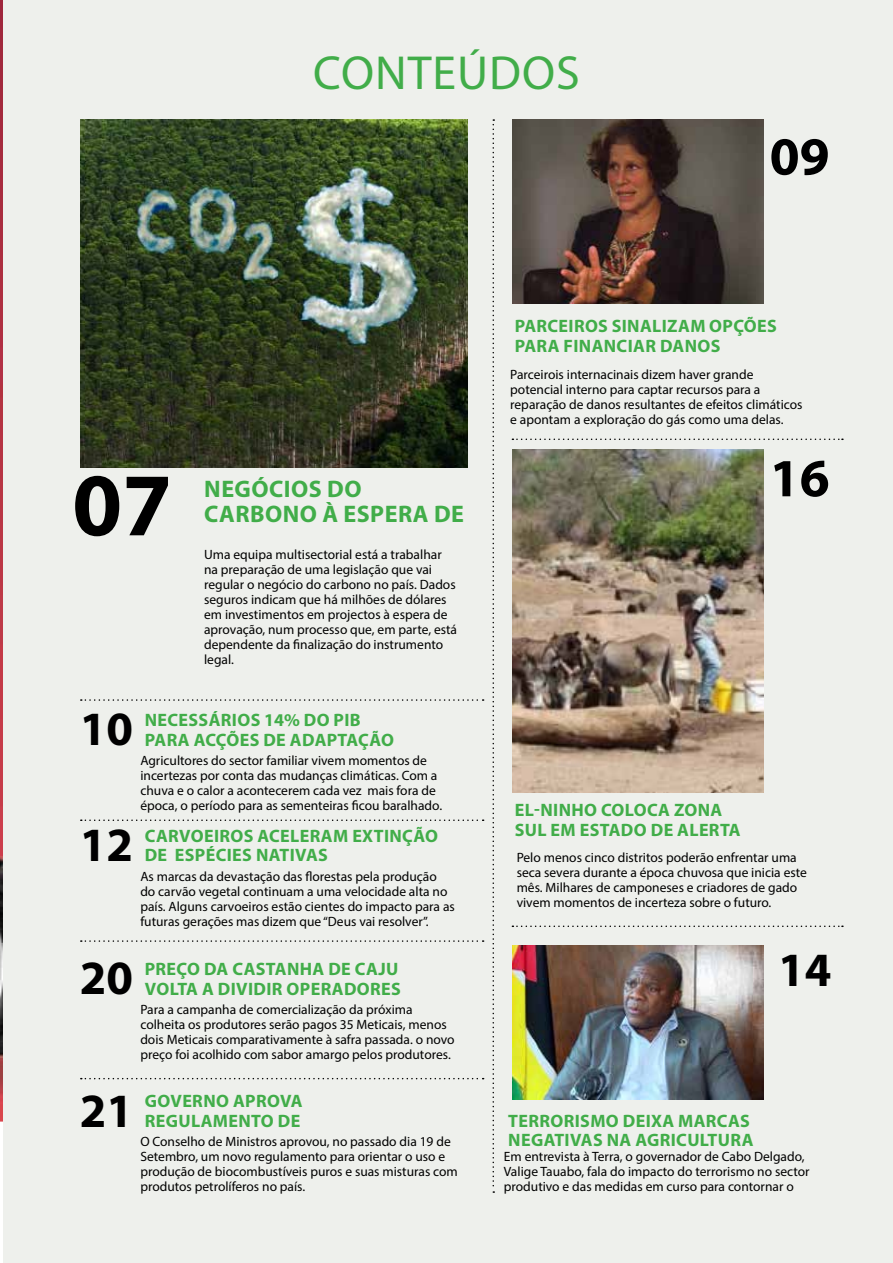
<style>
.page{position:relative;width:893px;height:1263px;background:#fff}
.page>*{position:absolute;margin:0;border:0;box-sizing:border-box;transform-origin:0 0}
.t1{font:700 90px "Myriad Pro";color:#000}
.t2{font:700 54px "Myriad Pro";color:#000}
.t3{font:700 48px "Myriad Pro";color:#000}
.t4{font:48px "Myriad Pro";letter-spacing:.02em;color:#41ad49}
.t5{font:700 24px/25.5px "Myriad Pro";letter-spacing:.02em;color:#41ad49}
.t6{font:700 18px/19.5px "Myriad Pro";letter-spacing:.02em;color:#41ad49}
.t7{font:13.5px/15px "Myriad Pro";color:#000}
</style>
<div class="page">
<div style="left:2px;top:0;width:891px;height:1263px;background:#eef0ec"></div>
<img style="left:81px;top:120px;width:387px;height:347px">
<img style="left:512px;top:450px;width:251px;height:342px">
<img style="left:512px;top:119px;width:251px;height:184px">
<img style="left:512px;top:945px;width:251px;height:154px">
<svg style="left:492px;top:119px;width:2px;height:1074px"></svg>
<svg style="left:512px;top:438px;width:331px;height:2px"></svg>
<svg style="left:512px;top:925px;width:331px;height:2px"></svg>
<svg style="left:81px;top:699px;width:403px;height:2px"></svg>
<svg style="left:81px;top:819px;width:403px;height:2px"></svg>
<svg style="left:81px;top:940px;width:403px;height:2px"></svg>
<svg style="left:81px;top:1078px;width:403px;height:1px"></svg>
<img style="left:0;top:0;width:2px;height:1122px">
<h3 class="t4" style="left:313px;top:43px;width:268px">CONTEÚDOS</h3>
<h2 class="t2" style="left:770px;top:121px;width:61px">09</h2>
<h3 class="t6" style="left:515px;top:316px;width:264px">PARCEIROS SINALIZAM OPÇÕES<br>PARA FINANCIAR DANOS</h3>
<h1 class="t1" style="left:72px;top:446px;width:101px">07</h1>
<h3 class="t5" style="left:204px;top:475px;width:261px">NEGÓCIOS DO<br>CARBONO À ESPERA DE</h3>
<p class="t7" style="left:204px;top:546px;width:254px">Uma equipa multisectorial está a trabalhar na preparação de uma legislação que vai regular o negócio do carbono no país. Dados seguros indicam que há milhões de dólares em investimentos em projectos à espera de aprovação, num processo que, em parte, está dependente da finalização do instrumento legal.</p>
<h3 class="t3" style="left:80px;top:698px;width:55px">10</h3>
<h3 class="t3" style="left:80px;top:814px;width:55px">12</h3>
<h3 class="t6" style="left:145px;top:710px;width:251px">NECESSÁRIOS 14% DO PIB<br>PARA ACÇÕES DE ADAPTAÇÃO</h3>
<p class="t7" style="left:140px;top:753px;width:303px">Agricultores do sector familiar vivem momentos de incertezas por conta das mudanças climáticas. Com a chuva e o calor a acontecerem cada vez mais fora de época, o período para as sementeiras ficou baralhado.</p>
<h3 class="t6" style="left:145px;top:825px;width:295px">CARVOEIROS ACELERAM EXTINÇÃO<br>DE ESPÉCIES NATIVAS</h3>
<p class="t7" style="left:140px;top:868px;width:316px">As marcas da devastação das florestas pela produção do carvão vegetal continuam a uma velocidade alta no país. Alguns carvoeiros estão cientes do impacto para as futuras gerações mas dizem que “Deus vai resolver”.</p>
<h3 class="t3" style="left:80px;top:947px;width:55px">20</h3>
<h3 class="t6" style="left:145px;top:959px;width:258px">PREÇO DA CASTANHA DE CAJU<br>VOLTA A DIVIDIR OPERADORES</h3>
<p class="t7" style="left:140px;top:1002px;width:316px">Para a campanha de comercialização da próxima colheita os produtores serão pagos 35 Meticais, menos dois Meticais comparativamente à safra passada. o novo preço foi acolhido com sabor amargo pelos produtores.</p>
<h3 class="t3" style="left:80px;top:1079px;width:55px">21</h3>
<h3 class="t6" style="left:145px;top:1091px;width:160px">GOVERNO APROVA<br>REGULAMENTO DE</h3>
<p class="t7" style="left:140px;top:1134px;width:319px">O Conselho de Ministros aprovou, no passado dia 19 de Setembro, um novo regulamento para orientar o uso e produção de biocombustíveis puros e suas misturas com produtos petrolíferos no país.</p>
<p class="t7" style="left:510px;top:366px;width:294px">Parceirois internacinais dizem haver grande potencial interno para captar recursos para a reparação de danos resultantes de efeitos climáticos e apontam a exploração do gás como uma delas.</p>
<h2 class="t2" style="left:770px;top:443px;width:61px">16</h2>
<h3 class="t6" style="left:515px;top:800px;width:228px">EL-NINHO COLOCA ZONA<br>SUL EM ESTADO DE ALERTA</h3>
<p class="t7" style="left:517px;top:850px;width:292px">Pelo menos cinco distritos poderão enfrentar uma seca severa durante a época chuvosa que inicia este mês. Milhares de camponeses e criadores de gado vivem momentos de incerteza sobre o futuro.</p>
<h3 class="t3" style="left:778px;top:938px;width:55px">14</h3>
<h3 class="t6" style="left:508px;top:1110px;width:247px">TERRORISMO DEIXA MARCAS<br>NEGATIVAS NA AGRICULTURA</h3>
<p class="t7" style="left:504px;top:1149px;width:307px">Em entrevista à Terra, o governador de Cabo Delgado,<br>Valige Tauabo, fala do impacto do terrorismo no sector produtivo e das medidas em curso para contornar o</p>
</div>
